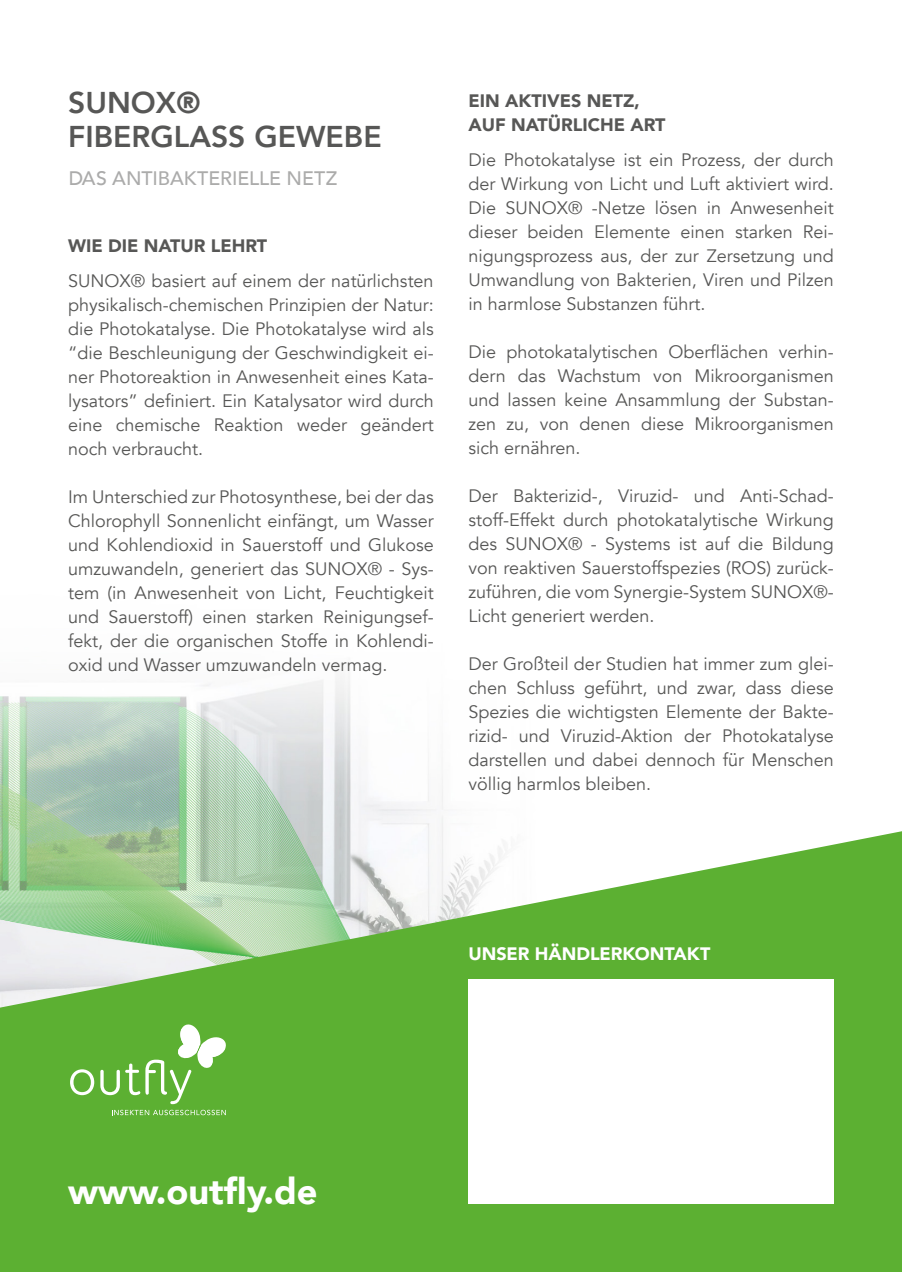
<style>
.page{position:relative;width:902px;height:1272px;background:#fff}
.page>*{position:absolute;margin:0;border:0;box-sizing:border-box;transform-origin:0 0}
.t1{font:900 36.15px "Avenir";color:#fff}
.t2{font:800 30px/34.5px "Avenir";color:#575756}
.t3{font:500 19.5px "Avenir";letter-spacing:-.005em;color:#575756}
.t4{font:18px/24px "Avenir";color:#575756;text-align:justify}
.t5{font:900 18px/24px "Avenir";color:#575756}
.t6{font:900 18px "Avenir";color:#fff}
</style>
<div class="page">
<img style="left:0;top:676px;width:443px;height:155px">
<svg style="left:0;top:831px;width:901px;height:440px;background:#7abd5a"></svg>
<div style="left:468px;top:979px;width:365px;height:224px;background:#fff"></div>
<svg style="left:70px;top:1069px;width:24px;height:26px"></svg>
<svg style="left:100px;top:1023px;width:127px;height:92px;background:#79be57"></svg>
<h2 class="t2" style="left:68px;top:85px;width:315px">SUNOX®<br>FIBERGLASS GEWEBE</h2>
<p class="t3" style="left:68px;top:161px;width:270px">DAS ANTIBAKTERIELLE NETZ</p>
<p class="t5" style="left:68px;top:233px;width:201px">WIE DIE NATUR LEHRT</p>
<p class="t4" style="left:68px;top:268px;width:367px">SUNOX® basiert auf einem der natürlichsten physikalisch-chemischen Prinzipien der Natur: die Photokatalyse. Die Photokatalyse wird als “die Beschleunigung der Geschwindigkeit ei&shy;ner Photoreaktion in Anwesenheit eines Kata&shy;lysators” definiert. Ein Katalysator wird durch eine chemische Reaktion weder geändert noch verbraucht.</p>
<p class="t4" style="left:68px;top:484px;width:367px">Im Unterschied zur Photosynthese, bei der das Chlorophyll Sonnenlicht einfängt, um Wasser und Kohlendioxid in Sauerstoff und Glukose umzuwandeln, generiert das SUNOX® - Sys&shy;tem (in Anwesenheit von Licht, Feuchtigkeit und Sauerstoff) einen starken Reinigungsef&shy;fekt, der die organischen Stoffe in Kohlendi&shy;oxid und Wasser umzuwandeln vermag.</p>
<p class="t5" style="left:468px;top:88px;width:199px">EIN AKTIVES NETZ,<br>AUF NATÜRLICHE ART</p>
<p class="t4" style="left:468px;top:148px;width:367px">Die Photokatalyse ist ein Prozess, der durch der Wirkung von Licht und Luft aktiviert wird.<br>Die SUNOX® -Netze lösen in Anwesenheit dieser beiden Elemente einen starken Rei&shy;nigungsprozess aus, der zur Zersetzung und Umwandlung von Bakterien, Viren und Pilzen in harmlose Substanzen führt.</p>
<p class="t4" style="left:468px;top:340px;width:367px">Die photokatalytischen Oberflächen verhin&shy;dern das Wachstum von Mikroorganismen und lassen keine Ansammlung der Substan&shy;zen zu, von denen diese Mikroorganismen sich ernähren.</p>
<p class="t4" style="left:468px;top:484px;width:367px">Der Bakterizid-, Viruzid- und Anti-Schad&shy;stoff-Effekt durch photokatalytische Wirkung des SUNOX® - Systems ist auf die Bildung von reaktiven Sauerstoffspezies (ROS) zurück&shy;zuführen, die vom Synergie-System SUNOX®- Licht generiert werden.</p>
<p class="t4" style="left:468px;top:652px;width:367px">Der Großteil der Studien hat immer zum glei&shy;chen Schluss geführt, und zwar, dass diese Spezies die wichtigsten Elemente der Bakte&shy;rizid- und Viruzid-Aktion der Photokatalyse darstellen und dabei dennoch für Menschen völlig harmlos bleiben.</p>
<p class="t6" style="left:468px;top:938px;width:244px">UNSER HÄNDLERKONTAKT</p>
<h1 class="t1" style="left:68px;top:1160px;width:251px">www.outfly.de</h1>
</div>
